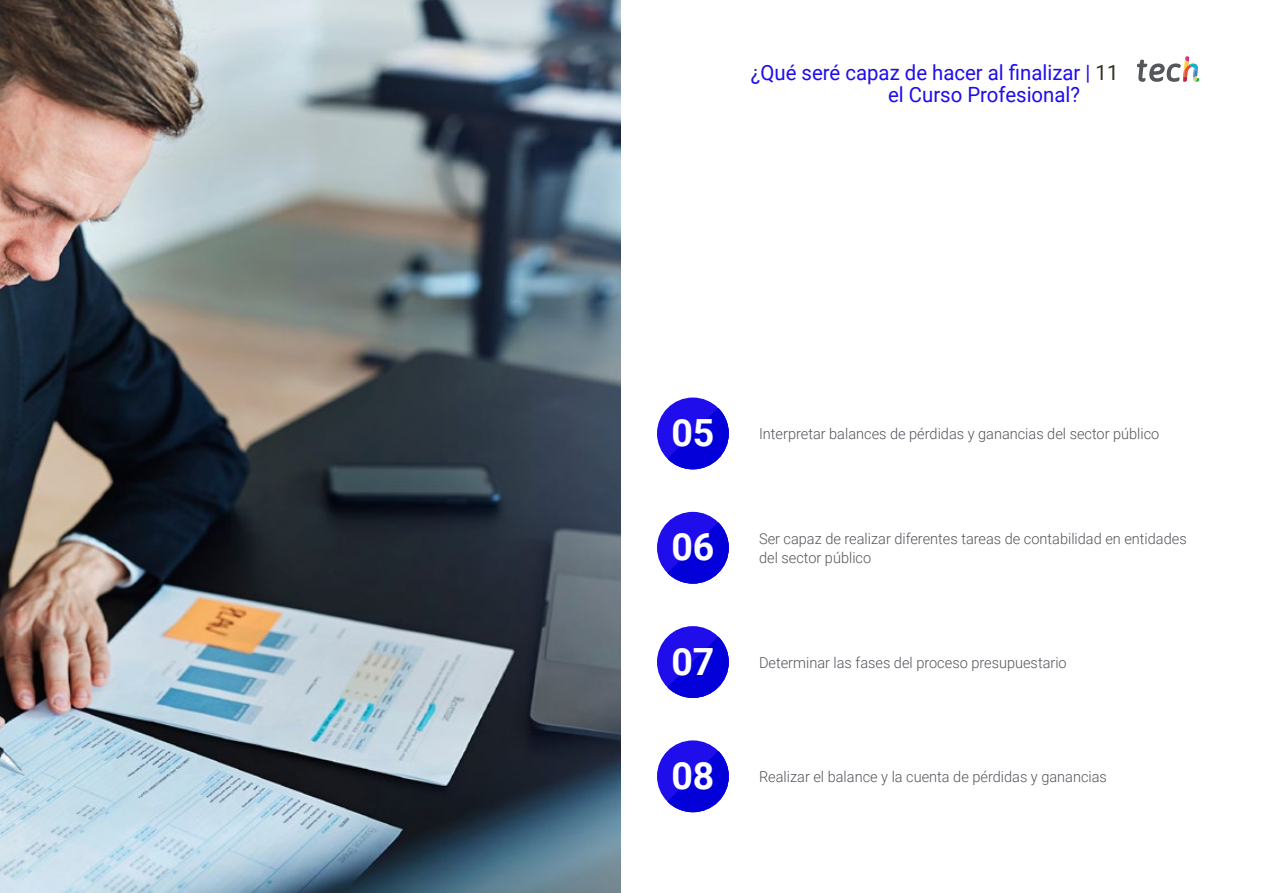
<style>
.page{position:relative;width:1263px;height:893px;background:#fff}
.page>*{position:absolute;margin:0;border:0;box-sizing:border-box;transform-origin:0 0}
.t1{font:700 37.5px "Roboto";color:#fff}
.t2{font:21px/22.5px "Roboto";color:#1f0dec}
.t3{font:300 15px/19.5px "Roboto";color:#52555b}
.s1{color:#312e20}
</style>
<div class="page">
<img style="left:0;top:0;width:621px;height:893px">
<svg style="left:1137px;top:56px;width:62px;height:26px"></svg>
<div style="left:657px;top:512px;width:72px;height:72px;background:#1f0dec;border-radius:50%"></div>
<svg style="left:667px;top:522px;width:62px;height:62px"></svg>
<div style="left:657px;top:740px;width:72px;height:72px;background:#1f0dec;border-radius:50%"></div>
<svg style="left:667px;top:751px;width:62px;height:61px"></svg>
<div style="left:657px;top:626px;width:72px;height:72px;background:#1f0dec;border-radius:50%"></div>
<svg style="left:667px;top:637px;width:62px;height:61px"></svg>
<div style="left:657px;top:398px;width:72px;height:71px;background:#1f0dec;border-radius:50%"></div>
<svg style="left:667px;top:408px;width:62px;height:61px"></svg>
<h2 class="t2" style="left:888px;top:60px;width:232px;text-indent:-137px">¿Qué seré capaz de hacer al finalizar | <span class="s1">11 </span>el Curso Profesional?</h2>
<h1 class="t1" style="left:671px;top:407px;width:45px">05</h1>
<p class="t3" style="left:759px;top:423px;width:402px">Interpretar balances de pérdidas y ganancias del sector público</p>
<h1 class="t1" style="left:671px;top:521px;width:45px">06</h1>
<p class="t3" style="left:759px;top:528px;width:429px">Ser capaz de realizar diferentes tareas de contabilidad en entidades del sector público</p>
<h1 class="t1" style="left:671px;top:635px;width:45px">07</h1>
<p class="t3" style="left:759px;top:652px;width:309px">Determinar las fases del proceso presupuestario</p>
<h1 class="t1" style="left:671px;top:749px;width:45px">08</h1>
<p class="t3" style="left:759px;top:766px;width:349px">Realizar el balance y la cuenta de pérdidas y ganancias</p>
</div>
